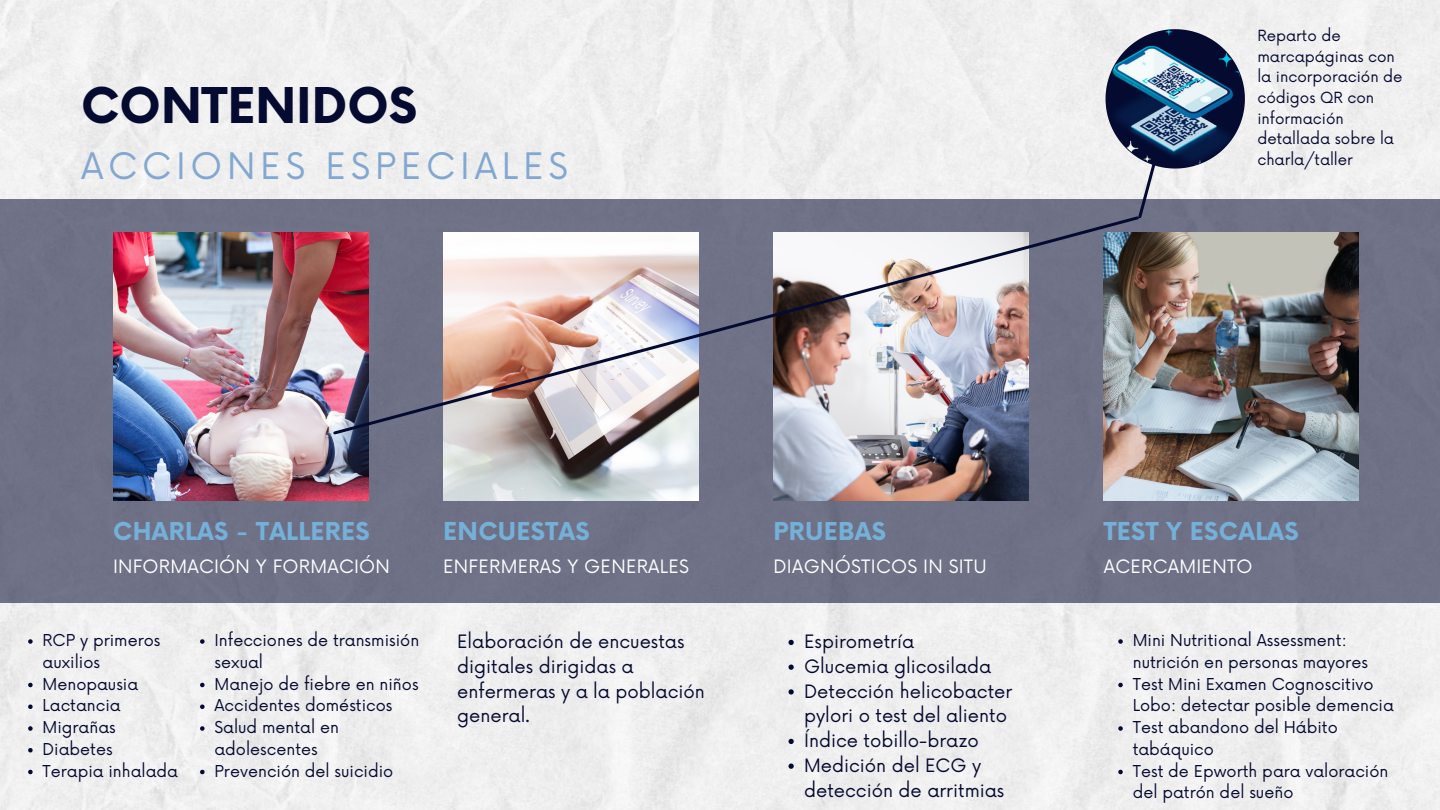
<style>
.page{position:relative;width:1440px;height:810px;background:#efefef}
.page>*{position:absolute;margin:0;border:0;box-sizing:border-box;transform-origin:0 0}
.t1{font:700 48px "Now";color:#050a30}
.t2{font:35.6px "Now";letter-spacing:.135em;color:#82a7d0}
.t3{font:700 24px "Now";letter-spacing:.015em;color:#75b0d9}
.t4{font:18px/24.8px "Now";color:#050a30}
.t5{font:18px "Now";letter-spacing:.015em;color:#fff}
.t6{font:16px/21.8px "Now";color:#050a30}
.t7{font:15px/20.6px "Now";color:#050a30}
</style>
<div class="page">
<div style="left:0;top:199px;width:1440px;height:403px;background:#6f7286"></div>
<img style="left:113px;top:232px;width:255px;height:269px">
<img style="left:443px;top:437px;width:255px;height:64px">
<img style="left:774px;top:437px;width:255px;height:64px">
<img style="left:1104px;top:232px;width:255px;height:269px">
<svg style="left:28px;top:639px;width:5px;height:5px"></svg>
<svg style="left:28px;top:683px;width:5px;height:4px"></svg>
<svg style="left:28px;top:705px;width:5px;height:4px"></svg>
<svg style="left:28px;top:726px;width:5px;height:5px"></svg>
<svg style="left:28px;top:748px;width:5px;height:5px"></svg>
<svg style="left:28px;top:770px;width:5px;height:4px"></svg>
<svg style="left:789px;top:640px;width:5px;height:5px"></svg>
<svg style="left:789px;top:665px;width:5px;height:5px"></svg>
<svg style="left:789px;top:689px;width:5px;height:6px"></svg>
<svg style="left:789px;top:739px;width:5px;height:5px"></svg>
<svg style="left:789px;top:764px;width:5px;height:5px"></svg>
<svg style="left:1118px;top:639px;width:5px;height:5px"></svg>
<svg style="left:1118px;top:683px;width:5px;height:4px"></svg>
<svg style="left:1118px;top:726px;width:5px;height:5px"></svg>
<svg style="left:1118px;top:770px;width:5px;height:4px"></svg>
<img style="left:331px;top:220px;width:810px;height:217px">
<svg style="left:1106px;top:29px;width:139px;height:191px"></svg>
<img style="left:1106px;top:30px;width:138px;height:138px">
<svg style="left:200px;top:639px;width:5px;height:5px"></svg>
<svg style="left:200px;top:683px;width:5px;height:4px"></svg>
<svg style="left:200px;top:705px;width:5px;height:4px"></svg>
<svg style="left:200px;top:726px;width:5px;height:5px"></svg>
<svg style="left:200px;top:770px;width:5px;height:4px"></svg>
<p class="t1" style="left:81px;top:80px;width:338px">CONTENIDOS</p>
<p class="t2" style="left:81px;top:146px;width:488px">ACCIONES ESPECIALES</p>
<p class="t7" style="left:1257px;top:26px;width:147px">Reparto de marcapáginas con la incorporación de códigos QR con información detallada sobre la charla/taller</p>
<p class="t3" style="left:113px;top:519px;width:258px">CHARLAS - TALLERES</p>
<p class="t5" style="left:113px;top:556px;width:279px">INFORMACIÓN Y FORMACIÓN</p>
<p class="t6" style="left:43px;top:630px;width:119px">RCP y primeros auxilios</p>
<p class="t6" style="left:43px;top:674px;width:97px">Menopausia</p>
<p class="t6" style="left:43px;top:695px;width:79px">Lactancia</p>
<p class="t6" style="left:43px;top:717px;width:75px">Migrañas</p>
<p class="t6" style="left:43px;top:739px;width:72px">Diabetes</p>
<p class="t6" style="left:43px;top:761px;width:137px">Terapia inhalada</p>
<p class="t6" style="left:215px;top:630px;width:206px">Infecciones de transmisión sexual</p>
<p class="t6" style="left:215px;top:674px;width:206px">Manejo de fiebre en niños</p>
<p class="t6" style="left:215px;top:695px;width:179px">Accidentes domésticos</p>
<p class="t6" style="left:215px;top:717px;width:126px">Salud mental en adolescentes</p>
<p class="t6" style="left:215px;top:761px;width:180px">Prevención del suicidio</p>
<p class="t3" style="left:443px;top:519px;width:148px">ENCUESTAS</p>
<p class="t5" style="left:443px;top:556px;width:247px">ENFERMERAS Y GENERALES</p>
<p class="t3" style="left:774px;top:519px;width:114px">PRUEBAS</p>
<p class="t5" style="left:774px;top:556px;width:215px">DIAGNÓSTICOS IN SITU</p>
<p class="t4" style="left:457px;top:630px;width:249px">Elaboración de encuestas digitales dirigidas a enfermeras y a la población general.</p>
<p class="t4" style="left:804px;top:630px;width:112px">Espirometría</p>
<p class="t4" style="left:804px;top:655px;width:189px">Glucemia glicosilada</p>
<p class="t4" style="left:804px;top:680px;width:210px">Detección helicobacter pylori o test del aliento</p>
<p class="t4" style="left:804px;top:729px;width:176px">Índice tobillo-brazo</p>
<p class="t4" style="left:804px;top:754px;width:202px">Medición del ECG y detección de arritmias</p>
<p class="t3" style="left:1104px;top:519px;width:196px">TEST Y ESCALAS</p>
<p class="t5" style="left:1104px;top:556px;width:150px">ACERCAMIENTO</p>
<p class="t6" style="left:1133px;top:630px;width:237px">Mini Nutritional Assessment: nutrición en personas mayores</p>
<p class="t6" style="left:1133px;top:674px;width:263px">Test Mini Examen Cognoscitivo<br>Lobo: detectar posible demencia</p>
<p class="t6" style="left:1133px;top:717px;width:207px">Test abandono del Hábito tabáquico</p>
<p class="t6" style="left:1133px;top:761px;width:257px">Test de Epworth para valoración del patrón del sueño</p>
</div>
